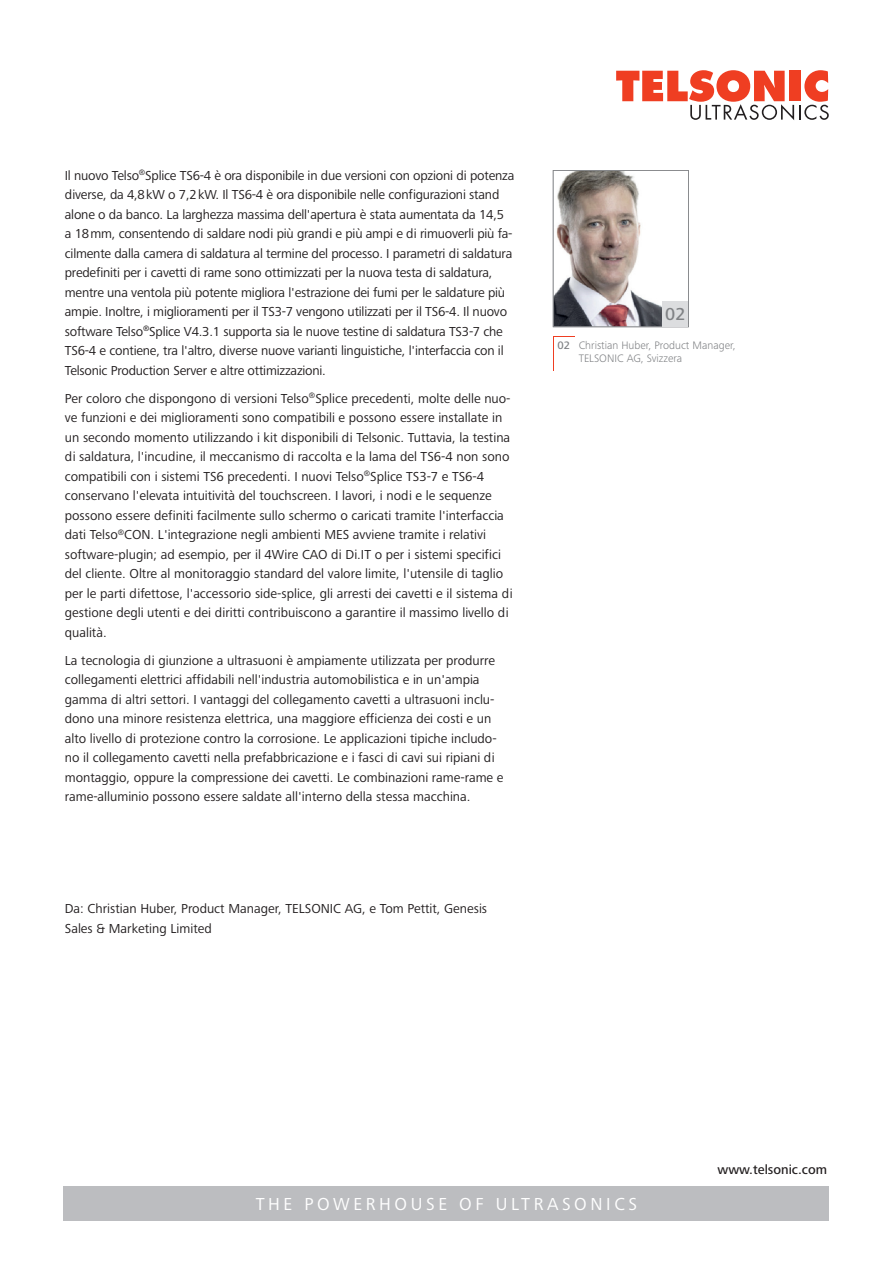
<style>
.page{position:relative;width:893px;height:1263px;background:#fff}
.page>*{position:absolute;margin:0;border:0;box-sizing:border-box;transform-origin:0 0}
.t1{font:18px "Frutiger Next Pro";letter-spacing:.2em;color:#fff}
.t2{font:500 18px "Frutiger Next Pro";color:#808285}
.t3{font:13.5px/19.5px "Frutiger Next Pro";color:#231f20}
.t4{font:500 13.5px "Frutiger Next Pro";color:#231f20}
.t5{font:300 11.25px/13.5px "Frutiger Next Pro";color:#808285}
.s1{font-weight:500}
</style>
<div class="page">
<svg style="left:616px;top:70px;width:213px;height:50px"></svg>
<div style="left:64px;top:1186px;width:765px;height:34px;background:#bcbdc0"></div>
<svg style="left:553px;top:170px;width:136px;height:157px"></svg>
<div style="left:663px;top:301px;width:25px;height:25px;background:#dcdddf"></div>
<svg style="left:553px;top:336px;width:21px;height:1px"></svg>
<hr style="left:553px;top:337px;width:1px;height:34px;background:#ef3e22">
<p class="t3" style="left:65px;top:166px;width:451px">Il nuovo Telso<sup>®</sup>Splice TS6-4 è ora disponibile in due versioni con opzioni di potenza diverse, da 4,8 kW o 7,2 kW. Il TS6-4 è ora disponibile nelle configurazioni stand alone o da banco. La larghezza massima dell'apertura è stata aumentata da 14,5<br>a 18 mm, consentendo di saldare nodi più grandi e più ampi e di rimuoverli più fa&shy;cilmente dalla camera di saldatura al termine del processo. I parametri di saldatura predefiniti per i cavetti di rame sono ottimizzati per la nuova testa di saldatura, mentre una ventola più potente migliora l'estrazione dei fumi per le saldature più ampie. Inoltre, i miglioramenti per il TS3-7 vengono utilizzati per il TS6-4. Il nuovo software Telso<sup>®</sup>Splice V4.3.1 supporta sia le nuove testine di saldatura TS3-7 che TS6-4 e contiene, tra l'altro, diverse nuove varianti linguistiche, l'interfaccia con il Telsonic Production Server e altre ottimizzazioni.</p>
<p class="t3" style="left:65px;top:389px;width:449px">Per coloro che dispongono di versioni Telso<sup>®</sup>Splice precedenti, molte delle nuo&shy;ve funzioni e dei miglioramenti sono compatibili e possono essere installate in un secondo momento utilizzando i kit disponibili di Telsonic. Tuttavia, la testina di saldatura, l'incudine, il meccanismo di raccolta e la lama del TS6-4 non sono compatibili con i sistemi TS6 precedenti. I nuovi Telso<sup>®</sup>Splice TS3-7 e TS6-4 conservano l'elevata intuitività del touchscreen. I lavori, i nodi e le sequenze possono essere definiti facilmente sullo schermo o caricati tramite l'interfaccia dati Telso<sup>®</sup>CON. L'integrazione negli ambienti MES avviene tramite i relativi software-plugin; ad esempio, per il 4Wire CAO di Di.IT o per i sistemi specifici del cliente. Oltre al monitoraggio standard del valore limite, l'utensile di taglio per le parti difettose, l'accessorio side-splice, gli arresti dei cavetti e il sistema di gestione degli utenti e dei diritti contribuiscono a garantire il massimo livello di qualità.</p>
<p class="t3" style="left:65px;top:651px;width:440px">La tecnologia di giunzione a ultrasuoni è ampiamente utilizzata per produrre collegamenti elettrici affidabili nell'industria automobilistica e in un'ampia gamma di altri settori. I vantaggi del collegamento cavetti a ultrasuoni inclu&shy;dono una minore resistenza elettrica, una maggiore efficienza dei costi e un alto livello di protezione contro la corrosione. Le applicazioni tipiche includo&shy;no il collegamento cavetti nella prefabbricazione e i fasci di cavi sui ripiani di montaggio, oppure la compressione dei cavetti. Le combinazioni rame-rame e rame-alluminio possono essere saldate all'interno della stessa macchina.</p>
<p class="t3" style="left:65px;top:899px;width:424px">Da: Christian Huber, Product Manager, TELSONIC AG, e Tom Pettit, Genesis<br>Sales &amp; Marketing Limited</p>
<h1 class="t2" style="left:665px;top:304px;width:22px">02</h1>
<p class="t5" style="left:579px;top:338px;width:159px;text-indent:-21px"><span class="s1">02</span> Christian Huber, Product Manager,<br>TELSONIC AG, Svizzera</p>
<p class="t4" style="left:717px;top:1161px;width:111px">www.telsonic.com</p>
<h1 class="t1" style="left:256px;top:1194px;width:383px">THE POWERHOUSE OF ULTRASONICS</h1>
</div>
